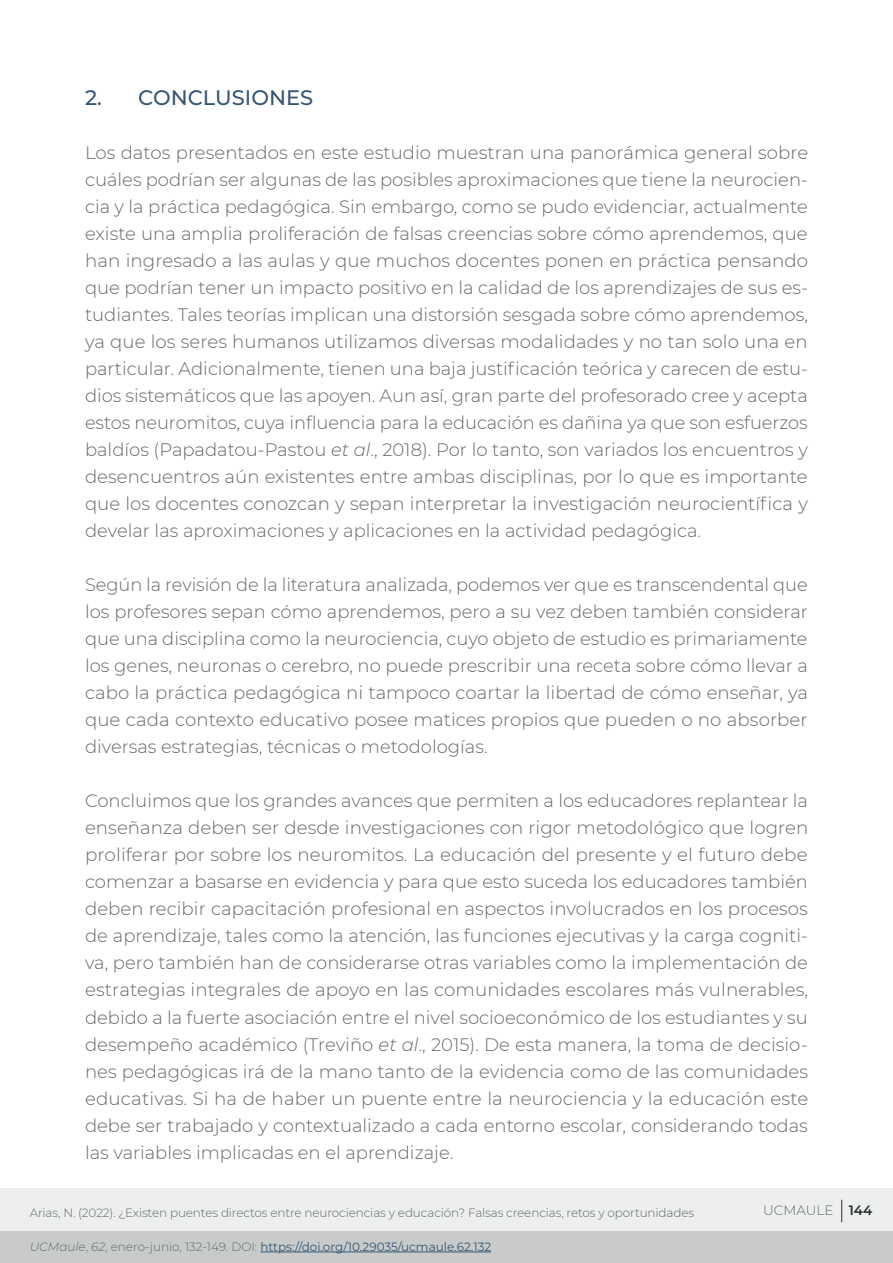
<style>
.page{position:relative;width:893px;height:1263px;background:#fff}
.page>*{position:absolute;margin:0;border:0;box-sizing:border-box;transform-origin:0 0}
.t1{font:500 21px "Montserrat";color:#365574}
.t2{font:300 18px/27px "Montserrat";color:#646969;text-align:justify}
.t3{font:300 13.5px "Montserrat";color:#646969}
.t4{font:300 12px "Montserrat";letter-spacing:-.01em;color:#646969}
.t5{font:12px "Montserrat";color:#365574}
.s1{font-style:italic}
.s2{font-weight:300;font-style:italic;color:#646969}
.s3{font-weight:300;color:#646969}
.s4{font-weight:600;color:#292d2f}
</style>
<div class="page">
<div style="left:0;top:1188px;width:893px;height:52px;background:#edefed"></div>
<div style="left:0;top:1231px;width:893px;height:32px;background:#c9cbca"></div>
<hr style="left:260px;top:1251px;width:231px;height:1px;background:#365574">
<svg style="left:841px;top:1200px;width:1px;height:22px"></svg>
<p class="t1" style="left:85px;top:83px;width:230px">2. CONCLUSIONES</p>
<p class="t2" style="left:85px;top:139px;width:725px">Los datos presentados en este estudio muestran una panorámica general sobre cuáles podrían ser algunas de las posibles aproximaciones que tiene la neurocien&shy;cia y la práctica pedagógica. Sin embargo, como se pudo evidenciar, actualmente existe una amplia proliferación de falsas creencias sobre cómo aprendemos, que han ingresado a las aulas y que muchos docentes ponen en práctica pensando que podrían tener un impacto positivo en la calidad de los aprendizajes de sus es&shy;tudiantes. Tales teorías implican una distorsión sesgada sobre cómo aprendemos, ya que los seres humanos utilizamos diversas modalidades y no tan solo una en particular. Adicionalmente, tienen una baja justificación teórica y carecen de estu&shy;dios sistemáticos que las apoyen. Aun así, gran parte del profesorado cree y acepta estos neuromitos, cuya influencia para la educación es dañina ya que son esfuerzos baldíos (Papadatou-Pastou <span class="s1">et al</span>., 2018). Por lo tanto, son variados los encuentros y desencuentros aún existentes entre ambas disciplinas, por lo que es importante que los docentes conozcan y sepan interpretar la investigación neurocientífica y develar las aproximaciones y aplicaciones en la actividad pedagógica.</p>
<p class="t2" style="left:85px;top:571px;width:725px">Según la revisión de la literatura analizada, podemos ver que es transcendental que los profesores sepan cómo aprendemos, pero a su vez deben también considerar que una disciplina como la neurociencia, cuyo objeto de estudio es primariamente los genes, neuronas o cerebro, no puede prescribir una receta sobre cómo llevar a cabo la práctica pedagógica ni tampoco coartar la libertad de cómo enseñar, ya que cada contexto educativo posee matices propios que pueden o no absorber diversas estrategias, técnicas o metodologías.</p>
<p class="t2" style="left:85px;top:787px;width:725px">Concluimos que los grandes avances que permiten a los educadores replantear la enseñanza deben ser desde investigaciones con rigor metodológico que logren proliferar por sobre los neuromitos. La educación del presente y el futuro debe comenzar a basarse en evidencia y para que esto suceda los educadores también deben recibir capacitación profesional en aspectos involucrados en los procesos de aprendizaje, tales como la atención, las funciones ejecutivas y la carga cogniti&shy;va, pero también han de considerarse otras variables como la implementación de estrategias integrales de apoyo en las comunidades escolares más vulnerables, debido a la fuerte asociación entre el nivel socioeconómico de los estudiantes y su desempeño académico (Treviño <span class="s1">et al</span>., 2015). De esta manera, la toma de decisio&shy;nes pedagógicas irá de la mano tanto de la evidencia como de las comunidades educativas. Si ha de haber un puente entre la neurociencia y la educación este debe ser trabajado y contextualizado a cada entorno escolar, considerando todas las variables implicadas en el aprendizaje.</p>
<p class="t4" style="left:30px;top:1204px;width:666px">Arias, N. (2022). ¿Existen puentes directos entre neurociencias y educación? Falsas creencias, retos y oportunidades</p>
<p class="t5" style="left:30px;top:1238px;width:463px"><span class="s2">UCMaule</span><span class="s3">,</span> <span class="s2">62</span><span class="s3">, enero-junio, 132-149. DOI:</span> https://doi.org/10.29035/ucmaule.62.132</p>
<p class="t3" style="left:763px;top:1201px;width:111px">UCMAULE <span class="s4">144</span></p>
</div>
